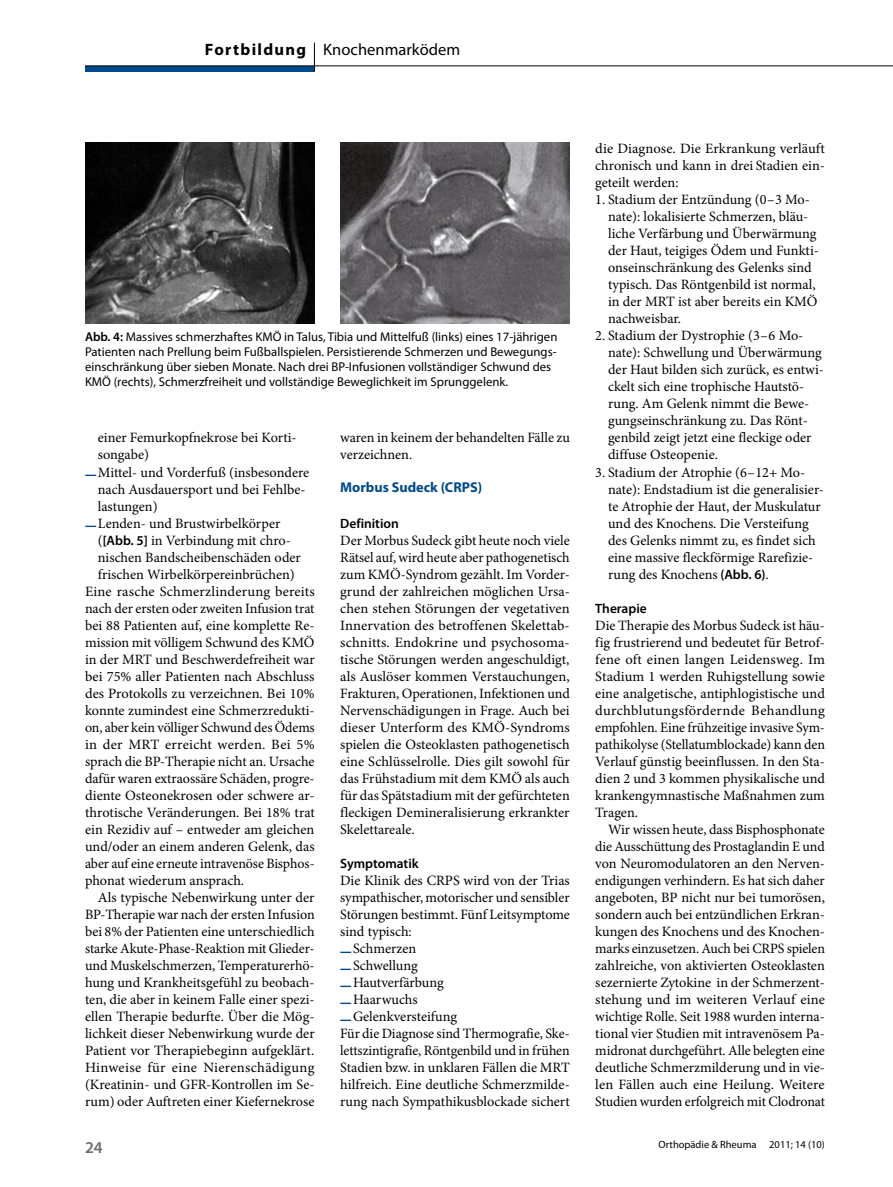
<style>
.page{position:relative;width:893px;height:1187px;background:#fff}
.page>*{position:absolute;margin:0;border:0;box-sizing:border-box;transform-origin:0 0}
.Thema{font:16.5px "Myriad Pro";color:#000}
.Name__links{font:700 16.5px "Myriad Pro";letter-spacing:.08em;color:#000}
.t1{font:600 16.5px "Myriad Pro";color:#6e6d67}
.Absatz-Beginn_1{font:14.25px/17px "Minion Pro";color:#000;text-align:justify}
.Absatz-Fortsetzung{font:14.25px/17px "Minion Pro";letter-spacing:-.005em;color:#000;text-align:justify}
.Aufzählung-Nummer_1{font:14.25px/17px "Minion Pro";color:#000}
.Aufzählung-Liste_1{font:14.25px/17px "Minion Pro";color:#000}
.Überschrift_1{font:700 14.25px "Myriad Pro";color:#00498a}
.Überschrift_2{font:600 13.5px "Myriad Pro";color:#000}
.Legende_2{font:12.75px/15px "Myriad Pro";color:#000}
.t2{font:10.5px "Myriad Pro";color:#000}
.s1{font-weight:600}
.s2{font-family:"Myriad Pro";font-weight:700;color:#00498a}
.s3{font-family:"Myriad Pro";font-weight:600;font-size:13.5px}
</style>
<div class="page">
<div style="left:85px;top:66px;width:230px;height:5px;background:#00498a"></div>
<hr style="left:85px;top:66px;width:808px;height:1px;background:#000">
<svg style="left:314px;top:43px;width:1px;height:28px"></svg>
<img style="left:85px;top:142px;width:230px;height:181px">
<img style="left:340px;top:142px;width:230px;height:181px">
<p class="Name__links" style="left:205px;top:40px;width:103px">Fortbildung</p>
<p class="Thema" style="left:323px;top:39px;width:139px">Knochenmarködem</p>
<p class="Legende_2" style="left:85px;top:329px;width:474px"><span class="s1">Abb. 4:</span> Massives schmerzhaftes KMÖ in Talus, Tibia und Mittelfuß (links) eines 17-jährigen Patienten nach Prellung beim Fußballspielen. Persistierende Schmerzen und Bewegungs&shy;einschränkung über sieben Monate. Nach drei BP-Infusionen vollständiger Schwund des KMÖ (rechts), Schmerzfreiheit und vollständige Beweglichkeit im Sprunggelenk.</p>
<p class="Aufzählung-Liste_1" style="left:98px;top:429px;width:200px">einer Femurkopfnekrose bei Korti&shy;songabe)</p>
<p class="Aufzählung-Liste_1" style="left:98px;top:463px;width:213px;text-indent:-13px"><span class="s2">—</span>Mittel- und Vorderfuß (insbesondere nach Ausdauersport und bei Fehlbe&shy;lastungen)</p>
<p class="Aufzählung-Liste_1" style="left:98px;top:514px;width:205px;text-indent:-13px"><span class="s2">—</span>Lenden- und Brustwirbelkörper (<span class="s3">[Abb. 5]</span> in Verbindung mit chro&shy;nischen Bandscheibenschäden oder frischen Wirbelkörpereinbrüchen)</p>
<p class="Absatz-Beginn_1" style="left:85px;top:582px;width:231px">Eine rasche Schmerzlinderung bereits nach der ersten oder zweiten Infusion trat bei 88 Patienten auf, eine komplette Re&shy;mission mit völligem Schwund des KMÖ in der MRT und Beschwerdefreiheit war bei 75% aller Patienten nach Abschluss des Protokolls zu verzeichnen. Bei 10% konnte zumindest eine Schmerzredukti&shy;on, aber kein völliger Schwund des Ödems in der MRT erreicht werden. Bei 5% sprach die BP-Therapie nicht an. Ursache dafür waren extraossäre Schäden, progre&shy;diente Osteonekrosen oder schwere ar&shy;throtische Veränderungen. Bei 18% trat ein Rezidiv auf – entweder am gleichen und/oder an einem anderen Gelenk, das aber auf eine erneute intravenöse Bisphos&shy;phonat wiederum ansprach.</p>
<p class="Absatz-Fortsetzung" style="left:85px;top:888px;width:231px;text-indent:13px">Als typische Nebenwirkung unter der BP-Therapie war nach der ersten Infusion bei 8% der Patienten eine unterschiedlich starke Akute-Phase-Reaktion mit Glieder&shy;und Muskelschmerzen, Temperaturerhö&shy;hung und Krankheitsgefühl zu beobach&shy;ten, die aber in keinem Falle einer spezi&shy;ellen Therapie bedurfte. Über die Mög&shy;lichkeit dieser Nebenwirkung wurde der Patient vor Therapiebeginn aufgeklärt.<br>Hinweise für eine Nierenschädigung (Kreatinin- und GFR-Kontrollen im Se&shy;rum) oder Auftreten einer Kiefernekrose</p>
<p class="Absatz-Fortsetzung" style="left:340px;top:429px;width:231px">waren in keinem der behandelten Fälle zu verzeichnen.</p>
<p class="Überschrift_1" style="left:340px;top:479px;width:144px">Morbus Sudeck (CRPS)</p>
<p class="Überschrift_2" style="left:340px;top:514px;width:60px">Definition</p>
<p class="Absatz-Beginn_1" style="left:340px;top:531px;width:231px">Der Morbus Sudeck gibt heute noch viele Rätsel auf, wird heute aber pathogenetisch zum KMÖ-Syndrom gezählt. Im Vorder&shy;grund der zahlreichen möglichen Ursa&shy;chen stehen Störungen der vegetativen Innervation des betroffenen Skelettab&shy;schnitts. Endokrine und psychosoma&shy;tische Störungen werden angeschuldigt, als Auslöser kommen Verstauchungen, Frakturen, Operationen, Infektionen und Nervenschädigungen in Frage. Auch bei dieser Unterform des KMÖ-Syndroms spielen die Osteoklasten pathogenetisch eine Schlüsselrolle. Dies gilt sowohl für das Frühstadium mit dem KMÖ als auch für das Spätstadium mit der gefürchteten fleckigen Demineralisierung erkrankter Skelettareale.</p>
<p class="Überschrift_2" style="left:340px;top:854px;width:80px">Symptomatik</p>
<p class="Absatz-Beginn_1" style="left:340px;top:871px;width:231px">Die Klinik des CRPS wird von der Trias sympathischer, motorischer und sensibler Störungen bestimmt. Fünf Leitsymptome sind typisch:</p>
<p class="Aufzählung-Liste_1" style="left:340px;top:939px;width:78px"><span class="s2">—</span>Schmerzen</p>
<p class="Aufzählung-Liste_1" style="left:340px;top:956px;width:79px"><span class="s2">—</span>Schwellung</p>
<p class="Aufzählung-Liste_1" style="left:340px;top:973px;width:105px"><span class="s2">—</span>Hautverfärbung</p>
<p class="Aufzählung-Liste_1" style="left:340px;top:991px;width:79px"><span class="s2">—</span>Haarwuchs</p>
<p class="Aufzählung-Liste_1" style="left:340px;top:1008px;width:118px"><span class="s2">—</span>Gelenkversteifung</p>
<p class="Absatz-Beginn_1" style="left:340px;top:1025px;width:231px">Für die Diagnose sind Thermografie, Ske&shy;lettszintigrafie, Röntgenbild und in frühen Stadien bzw. in unklaren Fällen die MRT hilfreich. Eine deutliche Schmerzmilde&shy;rung nach Sympathikusblockade sichert</p>
<p class="Absatz-Beginn_1" style="left:595px;top:140px;width:231px">die Diagnose. Die Erkrankung verläuft chronisch und kann in drei Stadien ein&shy;geteilt werden:</p>
<p class="Aufzählung-Nummer_1" style="left:608px;top:191px;width:212px;text-indent:-13px">1. Stadium der Entzündung (0–3 Mo&shy;nate): lokalisierte Schmerzen, bläu&shy;liche Verfärbung und Überwärmung der Haut, teigiges Ödem und Funkti&shy;onseinschränkung des Gelenks sind typisch. Das Röntgenbild ist normal, in der MRT ist aber bereits ein KMÖ nachweisbar.</p>
<p class="Aufzählung-Nummer_1" style="left:608px;top:327px;width:217px;text-indent:-13px">2. Stadium der Dystrophie (3–6 Mo&shy;nate): Schwellung und Überwärmung der Haut bilden sich zurück, es entwi&shy;ckelt sich eine trophische Hautstö&shy;rung. Am Gelenk nimmt die Bewe&shy;gungseinschränkung zu. Das Rönt&shy;genbild zeigt jetzt eine fleckige oder diffuse Osteopenie.</p>
<p class="Aufzählung-Nummer_1" style="left:608px;top:463px;width:217px;text-indent:-13px">3. Stadium der Atrophie (6–12+ Mo&shy;nate): Endstadium ist die generalisier&shy;te Atrophie der Haut, der Muskulatur und des Knochens. Die Versteifung des Gelenks nimmt zu, es findet sich eine massive fleckförmige Rarefizie&shy;rung des Knochens <span class="s3">(Abb. 6)</span>.</p>
<p class="Überschrift_2" style="left:595px;top:599px;width:53px">Therapie</p>
<p class="Absatz-Beginn_1" style="left:595px;top:616px;width:231px">Die Therapie des Morbus Sudeck ist häu&shy;fig frustrierend und bedeutet für Betrof&shy;fene oft einen langen Leidensweg. Im Stadium 1 werden Ruhigstellung sowie eine analgetische, antiphlogistische und durchblutungsfördernde Behandlung empfohlen. Eine frühzeitige invasive Sym&shy;pathikolyse (Stellatumblockade) kann den Verlauf günstig beeinflussen. In den Sta&shy;dien 2 und 3 kommen physikalische und krankengymnastische Maßnahmen zum Tragen.</p>
<p class="Absatz-Fortsetzung" style="left:595px;top:820px;width:231px;text-indent:13px">Wir wissen heute, dass Bisphosphonate die Ausschüttung des Prostaglandin E und von Neuromodulatoren an den Nerven&shy;endigungen verhindern. Es hat sich daher angeboten, BP nicht nur bei tumorösen, sondern auch bei entzündlichen Erkran&shy;kungen des Knochens und des Knochen&shy;marks einzusetzen. Auch bei CRPS spielen zahlreiche, von aktivierten Osteoklasten sezernierte Zytokine in der Schmerzent&shy;stehung und im weiteren Verlauf eine wichtige Rolle. Seit 1988 wurden interna&shy;tional vier Studien mit intravenösem Pa&shy;midronat durchgeführt. Alle belegten eine deutliche Schmerzmilderung und in vie&shy;len Fällen auch eine Heilung. Weitere Studien wurden erfolgreich mit Clodronat</p>
<p class="t1" style="left:85px;top:1136px;width:19px">24</p>
<p class="t2" style="left:659px;top:1137px;width:168px">Orthopädie &amp; Rheuma 2011; 14 (10)</p>
</div>
